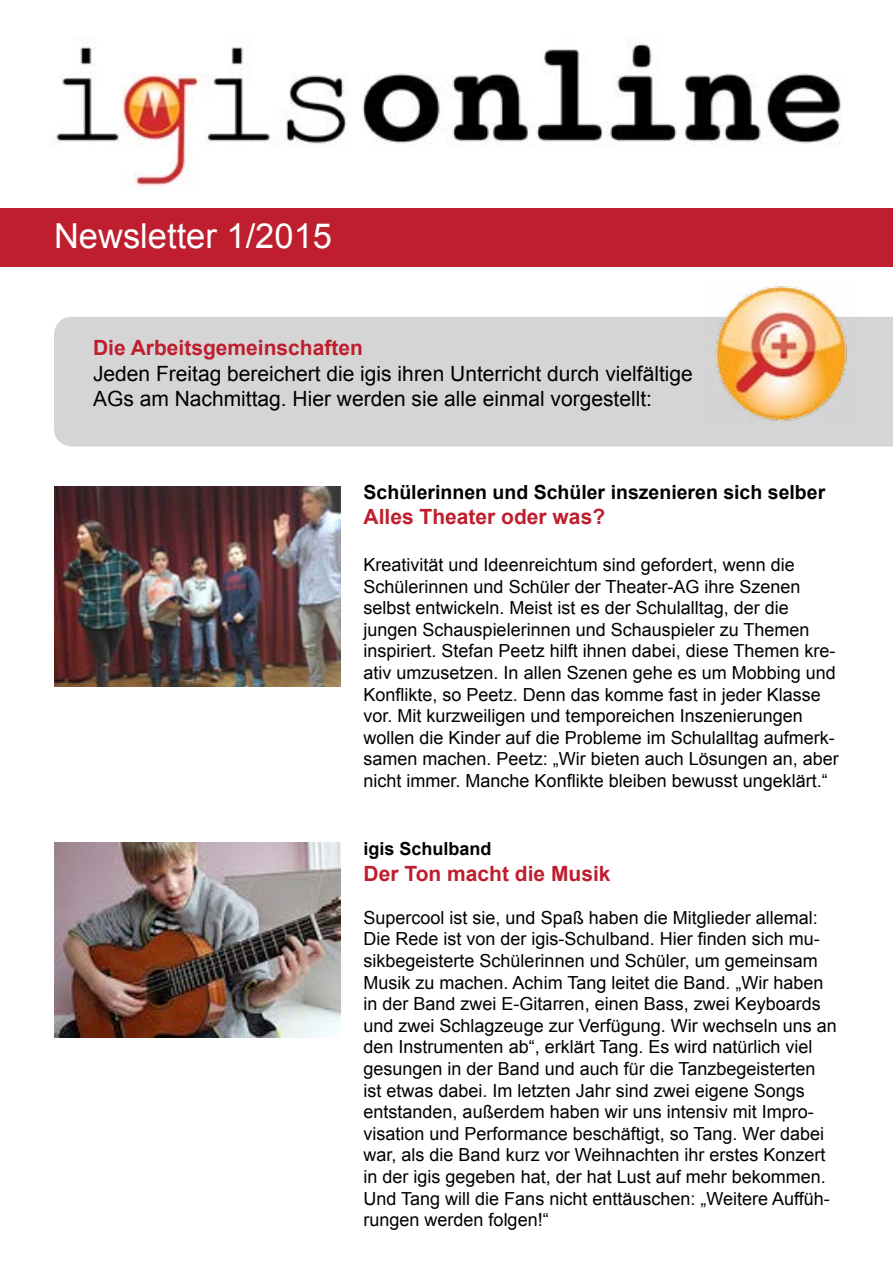
<style>
.page{position:relative;width:893px;height:1263px;background:#fff}
.page>*{position:absolute;margin:0;border:0;box-sizing:border-box;transform-origin:0 0}
.t1{font:34.5px "Arial";color:#fff}
.t2{font:21px/25.2px "Arial";color:#000}
.t3{font:700 21px "Arial";color:#be1e2d}
.t4{font:700 19.5px "Arial";color:#000}
.t5{font:18px/21.6px "Arial";color:#000}
.t6{font:700 18px "Arial";color:#000}
</style>
<div class="page">
<div style="left:0;top:208px;width:893px;height:59px;background:#be1e2d"></div>
<img style="left:54px;top:487px;width:287px;height:200px">
<img style="left:54px;top:842px;width:287px;height:195px">
<div style="left:54px;top:317px;width:839px;height:129px;background:#d5d5d5"></div>
<img style="left:705px;top:286px;width:151px;height:143px">
<img style="left:52px;top:38px;width:789px;height:150px">
<h1 class="t1" style="left:54px;top:214px;width:280px">Newsletter 1/2015</h1>
<p class="t3" style="left:93px;top:334px;width:271px">Die Arbeitsgemeinschaften</p>
<p class="t2" style="left:93px;top:361px;width:601px">Jeden Freitag bereichert die igis ihren Unterricht durch vielfältige<br>AGs am Nachmittag. Hier werden sie alle einmal vorgestellt:</p>
<p class="t4" style="left:364px;top:479px;width:463px">Schülerinnen und Schüler inszenieren sich selber</p>
<p class="t3" style="left:364px;top:503px;width:243px">Alles Theater oder was?</p>
<p class="t5" style="left:364px;top:554px;width:477px">Kreativität und Ideenreichtum sind gefordert, wenn die Schülerinnen und Schüler der Theater-AG ihre Szenen selbst entwickeln. Meist ist es der Schulalltag, der die jungen Schauspielerinnen und Schauspieler zu Themen inspiriert. Stefan Peetz hilft ihnen dabei, diese Themen kre&shy;ativ umzusetzen. In allen Szenen gehe es um Mobbing und Konflikte, so Peetz. Denn das komme fast in jeder Klasse vor. Mit kurzweiligen und temporeichen Inszenierungen wollen die Kinder auf die Probleme im Schulalltag aufmerk&shy;samen machen. Peetz: „Wir bieten auch Lösungen an, aber nicht immer. Manche Konflikte bleiben bewusst ungeklärt.“</p>
<p class="t6" style="left:364px;top:837px;width:130px">igis Schulband</p>
<p class="t3" style="left:364px;top:859px;width:248px">Der Ton macht die Musik</p>
<p class="t5" style="left:364px;top:907px;width:475px">Supercool ist sie, und Spaß haben die Mitglieder allemal:<br>Die Rede ist von der igis-Schulband. Hier finden sich mu&shy;sikbegeisterte Schülerinnen und Schüler, um gemeinsam Musik zu machen. Achim Tang leitet die Band. „Wir haben in der Band zwei E-Gitarren, einen Bass, zwei Keyboards und zwei Schlagzeuge zur Verfügung. Wir wechseln uns an den Instrumenten ab“, erklärt Tang. Es wird natürlich viel gesungen in der Band und auch für die Tanzbegeisterten ist etwas dabei. Im letzten Jahr sind zwei eigene Songs entstanden, außerdem haben wir uns intensiv mit Impro&shy;visation und Performance beschäftigt, so Tang. Wer dabei war, als die Band kurz vor Weihnachten ihr erstes Konzert in der igis gegeben hat, der hat Lust auf mehr bekommen.<br>Und Tang will die Fans nicht enttäuschen: „Weitere Auffüh&shy;rungen werden folgen!“</p>
</div>
